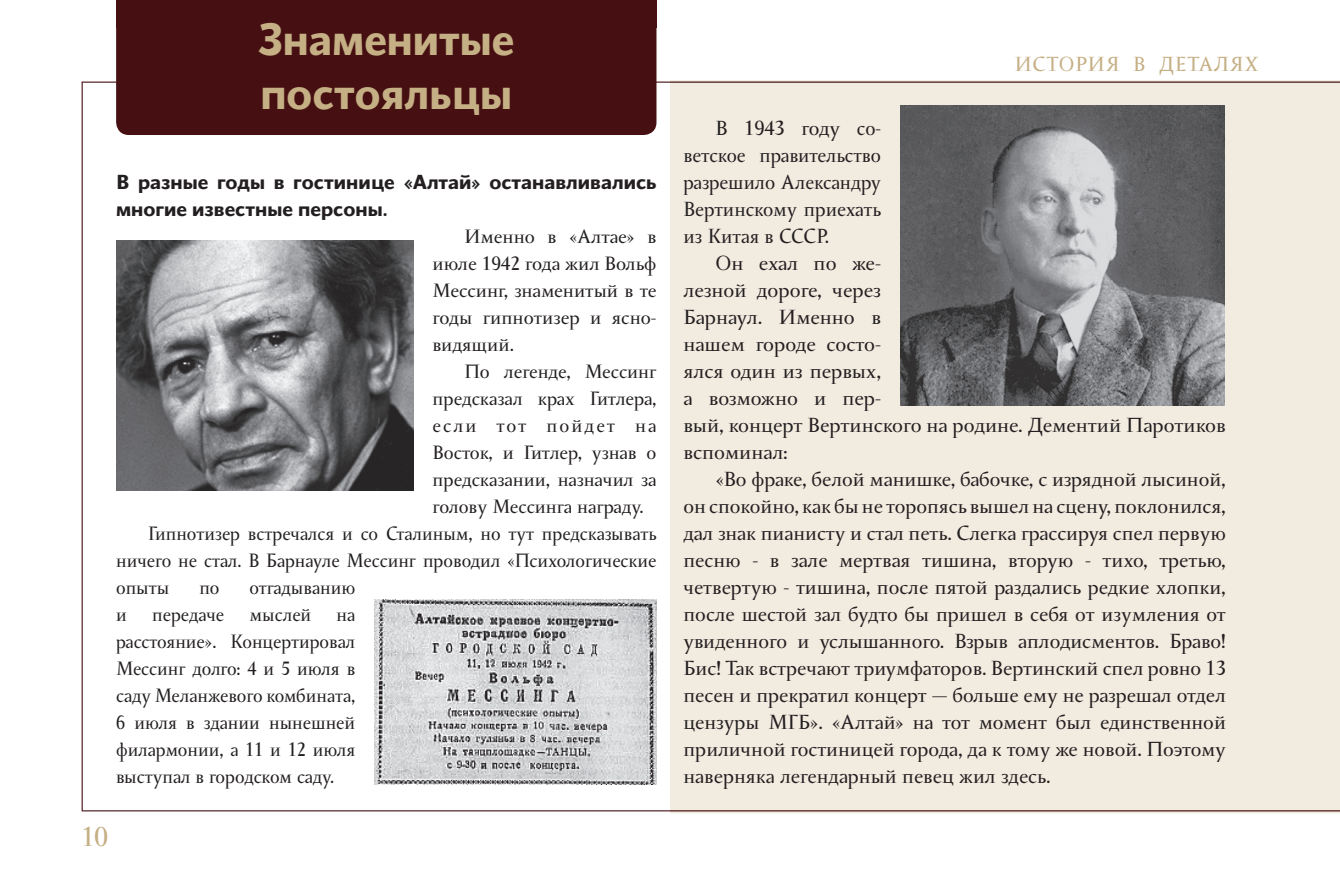
<style>
.page{position:relative;width:1340px;height:893px;background:#fff}
.page>*{position:absolute;margin:0;border:0;box-sizing:border-box;transform-origin:0 0}
.t1{font:700 45px/54px "Conqueror Sans";color:#c5af84;scale:.96 1}
.t2{font:27px "Conqueror";color:#c5af84}
.t3{font:20.25px/27px "Conqueror";color:#231f20;text-align:justify}
.t4{font:700 20.25px/27px "Conqueror Sans";color:#231f20}
.t5{font:20.25px "Conqueror";letter-spacing:.04em;color:#c5af84}
.t6{font:19.12px/27px "Conqueror";color:#231f20;text-align:justify;scale:.95 1}
.t7{font:19.12px/27px "Conqueror";color:#231f20;text-align:justify}
.t8{font:19.12px "Conqueror";letter-spacing:.11em;color:#231f20}
</style>
<div class="page">
<div style="left:116px;top:0;width:540px;height:135px;background:#460f12;border-radius:13px"></div>
<div style="left:116px;top:0;width:540px;height:28px;background:#460f12"></div>
<div style="left:670px;top:80px;width:669px;height:733px;background:#f1ebe0"></div>
<hr style="left:670px;top:82px;width:669px;height:1px;background:#5c2e28">
<hr style="left:670px;top:810px;width:669px;height:1px;background:#5c2e28">
<img style="left:116px;top:241px;width:297px;height:249px">
<img style="left:374px;top:600px;width:282px;height:185px">
<img style="left:900px;top:106px;width:324px;height:299px">
<h1 class="t1" style="left:258px;top:14px;width:268px">Знаменитые постояльцы</h1>
<p class="t4" style="left:116px;top:169px;width:542px">В разные годы в гостинице «Алтай» останавливались многие известные персоны.</p>
<p class="t7" style="left:432px;top:223px;width:225px;text-indent:32px">Именно в «Алтае» в июле 1942 года жил Вольф Мессинг, знаменитый в те годы гипнотизер и ясно&shy;видящий.</p>
<p class="t7" style="left:464px;top:358px;width:193px">По легенде, Мессинг</p>
<p class="t7" style="left:432px;top:385px;width:225px">предсказал крах Гитлера,</p>
<p class="t8" style="left:432px;top:414px;width:225px">если тот пойдет на</p>
<p class="t7" style="left:432px;top:439px;width:225px">Восток, и Гитлер, узнав о</p>
<p class="t7" style="left:432px;top:466px;width:225px">предсказании, назначил за</p>
<p class="t7" style="left:432px;top:493px;width:212px">голову Мессинга награду.</p>
<p class="t6" style="left:148px;top:520px;width:536px">Гипнотизер встречался и со Сталиным, но тут предсказывать</p>
<p class="t6" style="left:116px;top:547px;width:570px">ничего не стал. В Барнауле Мессинг проводил «Психологические</p>
<p class="t6" style="left:116px;top:574px;width:58px">опыты</p>
<p class="t6" style="left:199px;top:574px;width:23px">по</p>
<p class="t6" style="left:249px;top:574px;width:113px">отгадыванию</p>
<p class="t6" style="left:116px;top:601px;width:13px">и</p>
<p class="t6" style="left:152px;top:601px;width:77px">передаче</p>
<p class="t6" style="left:249px;top:601px;width:67px">мыслей</p>
<p class="t6" style="left:116px;top:601px;width:253px;text-indent:220px">на расстояние». Концертировал Мессинг долго: 4 и 5 июля в саду Меланжевого комбината, 6 июля в здании нынешней филармонии, а 11 и 12 июля выступал в городском саду.</p>
<h2 class="t2" style="left:81px;top:819px;width:28px">10</h2>
<p class="t5" style="left:1014px;top:52px;width:245px">ИСТОРИЯ В ДЕТАЛЯХ</p>
<p class="t3" style="left:683px;top:115px;width:199px;text-indent:32px">В 1943 году со&shy;ветское правительство разрешило Александру Вертинскому приехать из Китая в СССР.</p>
<p class="t3" style="left:683px;top:250px;width:544px;text-align:left;text-indent:32px">Он ехал по же-<br>лезной дороге, через<br>Барнаул. Именно в<br>нашем городе состо-<br>ялся один из первых,<br>а возможно и пер-<br>вый, концерт Вертинского на родине. Дементий Паротиков вспоминал:</p>
<p class="t3" style="left:683px;top:466px;width:544px;text-indent:32px">«Во фраке, белой манишке, бабочке, с изрядной лысиной, он спокойно, как бы не торопясь вышел на сцену, поклонился, дал знак пианисту и стал петь. Слегка грассируя спел первую песню - в зале мертвая тишина, вторую - тихо, третью, четвертую - тишина, после пятой раздались редкие хлопки, после шестой зал будто бы пришел в себя от изумления от увиденного и услышанного. Взрыв аплодисментов. Браво!<br>Бис! Так встречают триумфаторов. Вертинский спел ровно 13 песен и прекратил концерт — больше ему не разрешал отдел цензуры МГБ». «Алтай» на тот момент был единственной приличной гостиницей города, да к тому же новой. Поэтому наверняка легендарный певец жил здесь.</p>
</div>
